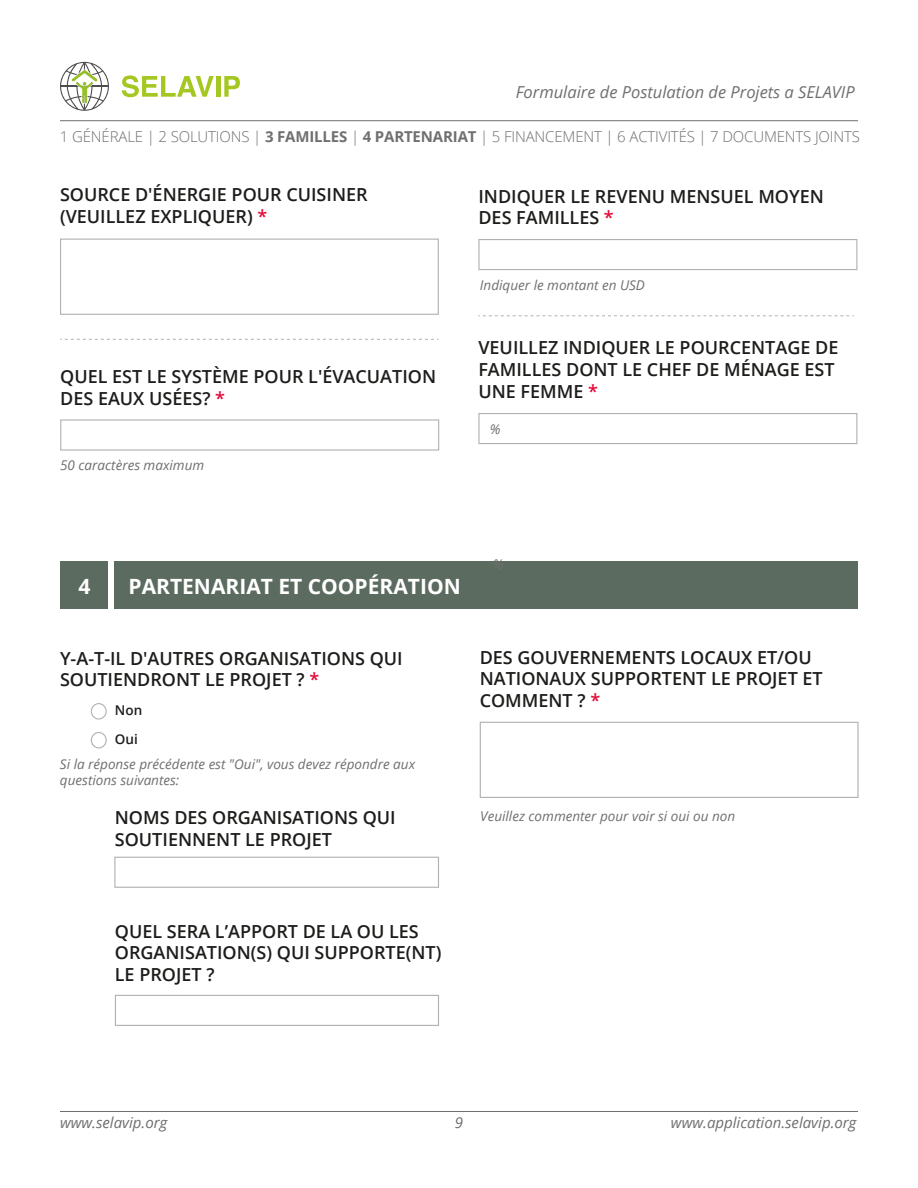
<style>
.page{position:relative;width:918px;height:1188px;background:#fff}
.page>*{position:absolute;margin:0;border:0;box-sizing:border-box;transform-origin:0 0}
.t1{font:700 21px "Open Sans";color:#fff}
.t2{font:600 18px/21.6px "Open Sans";color:#1d1d1b}
.t3{font:italic 16.5px "Open Sans";color:#706f6f}
.t4{font:300 15px "Open Sans";letter-spacing:-.01em;color:#716f6f}
.t5{font:italic 15px "Open Sans";color:#706f6f}
.t6{font:italic 13.5px/16.2px "Open Sans";color:#706f6f}
.t7{font:600 13.5px/29px "Open Sans";color:#1d1d1b}
.s1{font-weight:700}
.s2{color:#e40837}
</style>
<div class="page">
<hr style="left:60px;top:120px;width:798px;height:1px;background:#716f6f">
<svg style="left:122px;top:75px;width:92px;height:22px"></svg>
<hr style="left:216px;top:76px;width:4px;height:21px;background:#a5c721">
<svg style="left:224px;top:76px;width:16px;height:21px"></svg>
<svg style="left:60px;top:62px;width:49px;height:49px"></svg>
<hr style="left:60px;top:1111px;width:798px;height:1px;background:#716f6f">
<div style="left:60px;top:239px;width:379px;height:76px;border:1px solid #b2b1b1"></div>
<div style="left:60px;top:419px;width:379px;height:32px;border:1px solid #b2b1b1"></div>
<div style="left:478px;top:239px;width:379px;height:31px;border:1px solid #b2b1b1"></div>
<svg style="left:478px;top:315px;width:376px;height:1px"></svg>
<div style="left:478px;top:413px;width:379px;height:31px;border:1px solid #b2b1b1"></div>
<div style="left:60px;top:561px;width:47px;height:47px;background:#5c6b60"></div>
<div style="left:115px;top:561px;width:743px;height:48px;background:#5c6b60"></div>
<div style="left:91px;top:703px;width:16px;height:17px;border:1px solid #b2b1b1;border-radius:50%"></div>
<div style="left:91px;top:732px;width:16px;height:16px;border:1px solid #b2b1b1;border-radius:50%"></div>
<div style="left:114px;top:857px;width:325px;height:31px;border:1px solid #b2b1b1"></div>
<div style="left:115px;top:995px;width:324px;height:31px;border:1px solid #b2b1b1"></div>
<div style="left:480px;top:722px;width:379px;height:76px;border:1px solid #b2b1b1"></div>
<svg style="left:60px;top:339px;width:379px;height:1px"></svg>
<p class="t3" style="left:516px;top:80px;width:341px">Formulaire de Postulation de Projets a SELAVIP</p>
<p class="t4" style="left:60px;top:127px;width:802px">1 GÉNÉRALE | 2 SOLUTIONS | <span class="s1">3 FAMILLES</span> | <span class="s1">4 PARTENARIAT</span> | 5 FINANCEMENT | 6 ACTIVITÉS | 7 DOCUMENTS JOINTS</p>
<p class="t2" style="left:60px;top:183px;width:309px">SOURCE D'ÉNERGIE POUR CUISINER (VEUILLEZ EXPLIQUER) <span class="s2">*</span></p>
<p class="t2" style="left:60px;top:366px;width:377px">QUEL EST LE SYSTÈME POUR L'ÉVACUATION<br>DES EAUX USÉES? <span class="s2">*</span></p>
<p class="t6" style="left:60px;top:456px;width:146px">50 caractères maximum</p>
<p class="t2" style="left:478px;top:185px;width:347px">INDIQUER LE REVENU MENSUEL MOYEN<br>DES FAMILLES <span class="s2">*</span></p>
<p class="t6" style="left:480px;top:276px;width:167px">Indiquer le montant en USD</p>
<p class="t2" style="left:478px;top:337px;width:361px">VEUILLEZ INDIQUER LE POURCENTAGE DE<br>FAMILLES DONT LE CHEF DE MÉNAGE EST<br>UNE FEMME <span class="s2">*</span></p>
<p class="t6" style="left:490px;top:420px;width:12px">%</p>
<p class="t1" style="left:79px;top:571px;width:13px">4</p>
<p class="t1" style="left:129px;top:572px;width:334px">PARTENARIAT ET COOPÉRATION</p>
<p class="t6" style="left:493px;top:555px;width:12px">%</p>
<p class="t2" style="left:60px;top:647px;width:344px">Y-A-T-IL D'AUTRES ORGANISATIONS QUI<br>SOUTIENDRONT LE PROJET ? <span class="s2">*</span></p>
<p class="t7" style="left:115px;top:696px;width:29px">Non<br>Oui</p>
<p class="t6" style="left:60px;top:755px;width:357px">Si la réponse précédente est "Oui", vous devez répondre aux questions suivantes:</p>
<p class="t2" style="left:115px;top:806px;width:282px">NOMS DES ORGANISATIONS QUI<br>SOUTIENNENT LE PROJET</p>
<p class="t2" style="left:480px;top:646px;width:345px">DES GOUVERNEMENTS LOCAUX ET/OU<br>NATIONAUX SUPPORTENT LE PROJET ET<br>COMMENT ? <span class="s2">*</span></p>
<p class="t6" style="left:480px;top:807px;width:256px">Veuillez commenter pour voir si oui ou non</p>
<p class="t2" style="left:115px;top:920px;width:328px">QUEL SERA L’APPORT DE LA OU LES<br>ORGANISATION(S) QUI SUPPORTE(NT)<br>LE PROJET ?</p>
<p class="t5" style="left:60px;top:1112px;width:109px">www.selavip.org</p>
<p class="t5" style="left:455px;top:1112px;width:10px">9</p>
<p class="t5" style="left:671px;top:1112px;width:187px">www.application.selavip.org</p>
</div>
